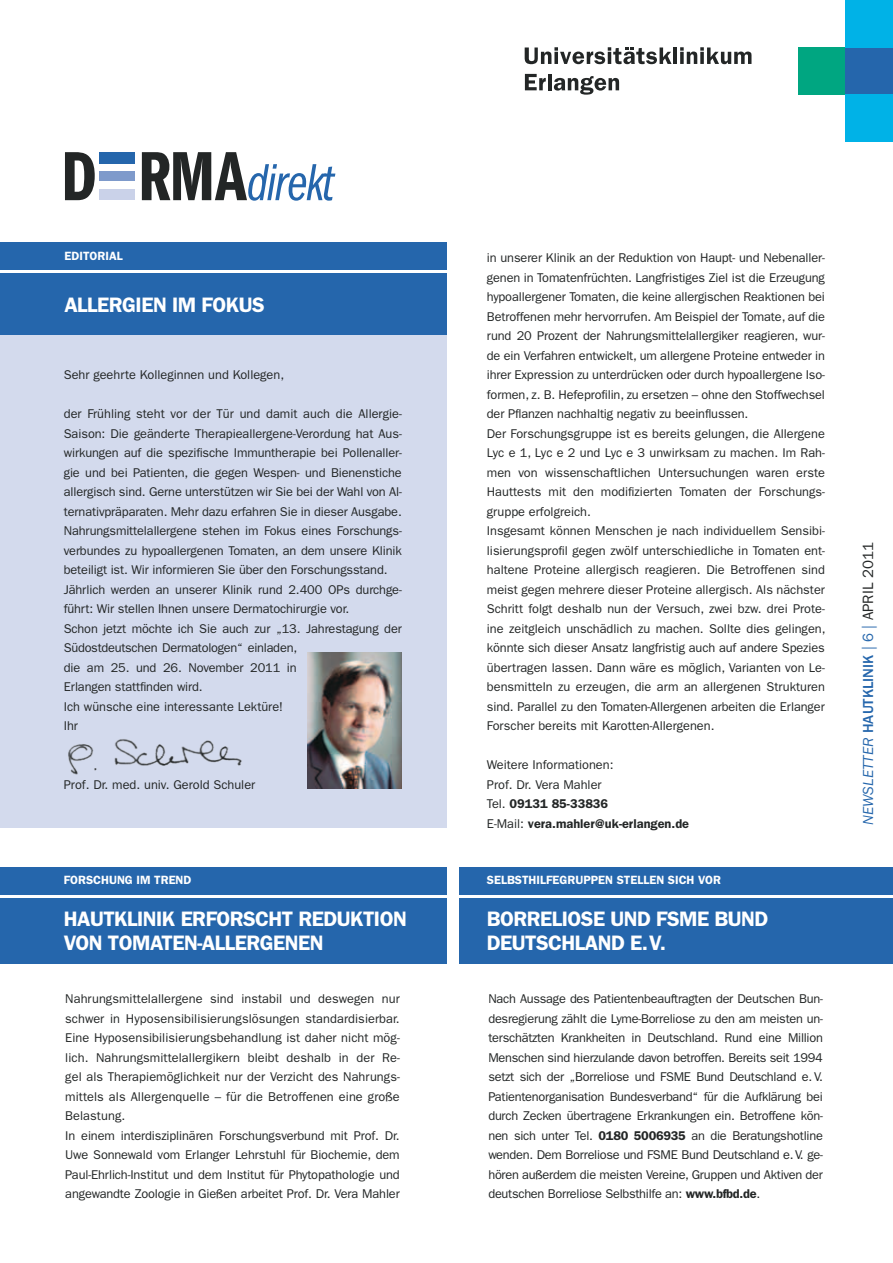
<style>
.page{position:relative;width:893px;height:1263px;background:#fff}
.page>*{position:absolute;margin:0;border:0;box-sizing:border-box;transform-origin:0 0}
.t1{font:54px "Franklin Gothic LT Book Cmpr Ital";letter-spacing:-.025em;color:#2566ac}
.t2{font:600 21px/24px "Franklin Gothic LT";letter-spacing:-.025em;color:#fff}
.t3{font:italic 15px "Franklin Gothic LT";letter-spacing:-.005em;color:#2566ac}
.t4{font:12.75px/19.5px "Franklin Gothic LT";letter-spacing:-.01em;color:#232626}
.t5{font:600 12px "Franklin Gothic LT";color:#fff}
.s1{font-family:"Franklin Gothic LT Demi Cmpr";font-size:72px;color:#232626}
.s2{font-weight:600}
.s3{font-weight:500;font-style:normal}
.s4{font-style:normal}
.s5{font-style:normal;color:#232626}
</style>
<div class="page">
<div style="left:0;top:898px;width:446px;height:65px;background:#2566ac"></div>
<div style="left:0;top:867px;width:446px;height:27px;background:#2566ac"></div>
<div style="left:459px;top:898px;width:434px;height:65px;background:#2566ac"></div>
<div style="left:459px;top:867px;width:434px;height:27px;background:#2566ac"></div>
<div style="left:0;top:273px;width:446px;height:66px;background:#2566ac"></div>
<div style="left:0;top:243px;width:446px;height:27px;background:#2566ac"></div>
<div style="left:0;top:335px;width:446px;height:493px;background:#d3daed"></div>
<div style="left:99px;top:152px;width:36px;height:11px;background:#2566ac"></div>
<div style="left:99px;top:171px;width:36px;height:10px;background:#7e9acb"></div>
<div style="left:99px;top:190px;width:36px;height:10px;background:#cad2e9"></div>
<img style="left:307px;top:652px;width:95px;height:137px">
<svg style="left:525px;top:74px;width:21px;height:16px"></svg>
<hr style="left:548px;top:74px;width:3px;height:16px;background:#232626">
<svg style="left:554px;top:76px;width:65px;height:19px"></svg>
<hr style="left:673px;top:47px;width:4px;height:17px;background:#232626">
<svg style="left:680px;top:47px;width:72px;height:17px"></svg>
<svg style="left:525px;top:47px;width:147px;height:17px"></svg>
<div style="left:799px;top:47px;width:47px;height:47px;background:#00a681"></div>
<div style="left:846px;top:47px;width:47px;height:47px;background:#2566ac"></div>
<div style="left:846px;top:0;width:47px;height:47px;background:#00b2e7"></div>
<div style="left:846px;top:94px;width:47px;height:48px;background:#00b2e7"></div>
<img style="left:68px;top:739px;width:174px;height:36px">
<h1 class="t1" style="left:61px;top:153px;width:274px"><span class="s1">D RMA</span>direkt</h1>
<p class="t5" style="left:65px;top:249px;width:59px">EDITORIAL</p>
<h2 class="t2" style="left:64px;top:293px;width:188px">ALLERGIEN IM FOKUS</h2>
<p class="t4" style="left:64px;top:365px;width:222px">Sehr geehrte Kolleginnen und Kollegen,</p>
<p class="t4" style="left:64px;top:404px;width:340px">der Frühling steht vor der Tür und damit auch die Allergie-Saison: Die geänderte Therapieallergene-Verordung hat Aus&shy;wirkungen auf die spezifische Immuntherapie bei Pollenaller&shy;gie und bei Patienten, die gegen Wespen- und Bienenstiche allergisch sind. Gerne unterstützen wir Sie bei der Wahl von Al&shy;ternativpräparaten. Mehr dazu erfahren Sie in dieser Ausgabe.<br>Nahrungsmittelallergene stehen im Fokus eines Forschungs&shy;verbundes zu hypoallergenen Tomaten, an dem unsere Klinik beteiligt ist. Wir informieren Sie über den Forschungsstand.<br>Jährlich werden an unserer Klinik rund 2.400 OPs durchge&shy;führt: Wir stellen Ihnen unsere Dermatochirurgie vor.<br>Schon jetzt möchte ich Sie auch zur „13. Jahrestagung der Südostdeutschen Dermatologen“ einladen,<br>die am 25. und 26. November 2011 in<br>Erlangen stattfinden wird.<br>Ich wünsche eine interessante Lektüre!<br>Ihr</p>
<p class="t4" style="left:64px;top:775px;width:193px">Prof. Dr. med. univ. Gerold Schuler</p>
<p class="t4" style="left:487px;top:248px;width:340px">in unserer Klinik an der Reduktion von Haupt- und Nebenaller&shy;genen in Tomatenfrüchten. Langfristiges Ziel ist die Erzeugung hypoallergener Tomaten, die keine allergischen Reaktionen bei Betroffenen mehr hervorrufen. Am Beispiel der Tomate, auf die rund 20 Prozent der Nahrungsmittelallergiker reagieren, wur&shy;de ein Verfahren entwickelt, um allergene Proteine entweder in ihrer Expression zu unterdrücken oder durch hypoallergene Iso&shy;formen, z. B. Hefeprofilin, zu ersetzen – ohne den Stoffwechsel der Pflanzen nachhaltig negativ zu beeinflussen.<br>Der Forschungsgruppe ist es bereits gelungen, die Allergene Lyc e 1, Lyc e 2 und Lyc e 3 unwirksam zu machen. Im Rah&shy;men von wissenschaftlichen Untersuchungen waren erste Hauttests mit den modifizierten Tomaten der Forschungs&shy;gruppe erfolgreich.<br>Insgesamt können Menschen je nach individuellem Sensibi&shy;lisierungsprofil gegen zwölf unterschiedliche in Tomaten ent&shy;haltene Proteine allergisch reagieren. Die Betroffenen sind meist gegen mehrere dieser Proteine allergisch. Als nächster Schritt folgt deshalb nun der Versuch, zwei bzw. drei Prote&shy;ine zeitgleich unschädlich zu machen. Sollte dies gelingen, könnte sich dieser Ansatz langfristig auch auf andere Spezies übertragen lassen. Dann wäre es möglich, Varianten von Le&shy;bensmitteln zu erzeugen, die arm an allergenen Strukturen sind. Parallel zu den Tomaten-Allergenen arbeiten die Erlanger Forscher bereits mit Karotten-Allergenen.</p>
<p class="t4" style="left:487px;top:755px;width:204px">Weitere Informationen:<br>Prof. Dr. Vera Mahler<br>Tel. <span class="s2">09131 85-33836<br></span>E-Mail: <span class="s2">VERA.MAHLER@UK-ERLANGEN.DE</span></p>
<p class="t5" style="left:64px;top:872px;width:129px">FORSCHUNG IM TREND</p>
<p class="t5" style="left:487px;top:872px;width:89px">SELBSTHI LFEGRUPPE</p>
<p class="t5" style="left:605px;top:872px;width:113px">N STELLEN SICH VOR</p>
<h2 class="t2" style="left:64px;top:907px;width:345px">HAUTKLINIK ERFORSCHT REDUKTION<br>VON TOMATEN-ALLERGENEN</h2>
<h2 class="t2" style="left:487px;top:907px;width:283px">BORRELIOSE UND FSME BUND<br>DEUTSCHLAND E.V.</h2>
<p class="t4" style="left:65px;top:989px;width:336px">Nahrungsmittelallergene sind instabil und deswegen nur schwer in Hyposensibilisierungslösungen standardisierbar.<br>Eine Hyposensibilisierungsbehandlung ist daher nicht mög&shy;lich. Nahrungsmittelallergikern bleibt deshalb in der Re&shy;gel als Therapiemöglichkeit nur der Verzicht des Nahrungs&shy;mittels als Allergenquelle – für die Betroffenen eine große Belastung.<br>In einem interdisziplinären Forschungsverbund mit Prof. Dr.<br>Uwe Sonnewald vom Erlanger Lehrstuhl für Biochemie, dem Paul-Ehrlich-Institut und dem Institut für Phytopathologie und angewandte Zoologie in Gießen arbeitet Prof. Dr. Vera Mahler</p>
<p class="t4" style="left:488px;top:989px;width:336px;text-align:justify">Nach Aussage des Patientenbeauftragten der Deutschen Bun&shy;desregierung zählt die Lyme-Borreliose zu den am meisten un&shy;terschätzten Krankheiten in Deutschland. Rund eine Million Menschen sind hierzulande davon betroffen. Bereits seit 1994 setzt sich der „Borreliose und FSME Bund Deutschland e. V.<br>Patientenorganisation Bundesverband“ für die Aufklärung bei durch Zecken übertragene Erkrankungen ein. Betroffene kön&shy;nen sich unter Tel. <span class="s2">0180 5006935</span> an die Beratungshotline wenden. Dem Borreliose und FSME Bund Deutschland e.V. ge&shy;hören außerdem die meisten Vereine, Gruppen und Aktiven der deutschen Borreliose Selbsthilfe an: <span class="s2">WWW.BFBD.DE</span>.</p>
<p class="t3" style="left:860px;top:825px;width:284px;rotate:-90deg">NEWSLETTER <span class="s3">HAUTKLINIK</span> <span class="s4">| 6 |</span> <span class="s5">APRIL 2011</span></p>
</div>
